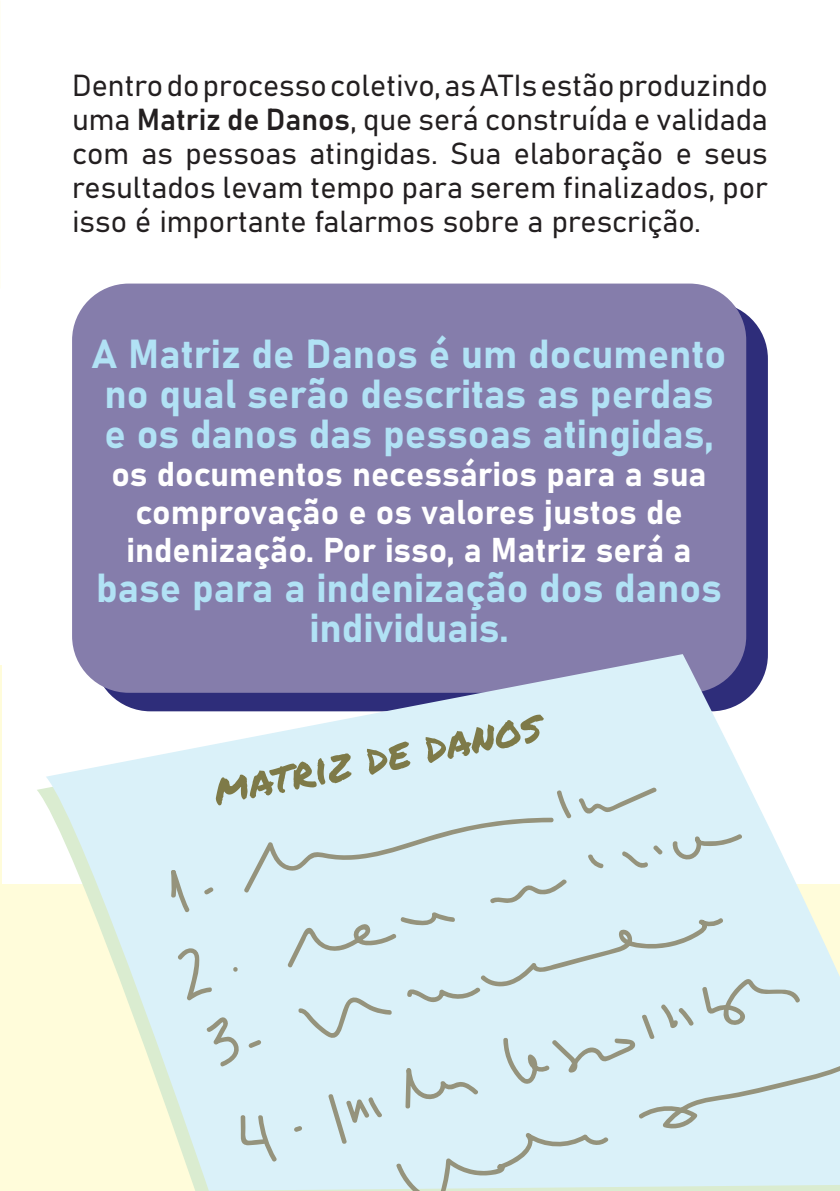
<style>
.page{position:relative;width:840px;height:1191px;background:#fff}
.page>*{position:absolute;margin:0;border:0;box-sizing:border-box;transform-origin:0 0}
.t1{font:43px "Permanent Marker";color:#7e7a48}
.t2{font:40px/40px "Bahnschrift";color:#b1e2f5;text-align:center}
.t3{font:34px/38px "Bahnschrift";color:#fff;text-align:center}
.t4{font:30px/34px "Bahnschrift";color:#231f20;text-align:justify}
</style>
<div class="page">
<div style="left:1px;top:884px;width:838px;height:307px;background:#fffcda"></div>
<div style="left:94px;top:302px;width:673px;height:409px;background:#2e2d7a;border-radius:57px"></div>
<div style="left:72px;top:283px;width:673px;height:410px;background:#857dab;border-radius:57px"></div>
<hr style="left:0;top:665px;width:2px;height:231px;background:#fffcda">
<svg style="left:46px;top:654px;width:764px;height:536px;fill:#daf1f9"></svg>
<svg style="left:170px;top:868px;width:20px;height:45px"></svg>
<svg style="left:204px;top:887px;width:9px;height:7px"></svg>
<svg style="left:176px;top:948px;width:36px;height:53px;background:#cbdcde"></svg>
<svg style="left:232px;top:967px;width:6px;height:4px"></svg>
<svg style="left:205px;top:1016px;width:36px;height:51px;background:#c9dbdb"></svg>
<svg style="left:248px;top:1039px;width:13px;height:9px"></svg>
<div style="left:243px;top:786px;width:420px;height:118px;background:#daf1f9"></div>
<svg style="left:671px;top:833px;width:72px;height:29px;background:#ccdedf"></svg>
<svg style="left:240px;top:1114px;width:37px;height:49px;background:#c9dadb"></svg>
<svg style="left:286px;top:912px;width:553px;height:279px;background:#d5ebf0"></svg>
<p class="t4" style="left:72px;top:66px;width:697px">Dentro do processo coletivo, as ATIs estão produzindo uma Matriz de Danos, que será construída e validada com as pessoas atingidas. Sua elaboração e seus resultados levam tempo para serem finalizados, por isso é importante falarmos sobre a prescrição.</p>
<p class="t2" style="left:92px;top:331px;width:636px">A Matriz de Danos é um documento no qual serão descritas as perdas e os danos das pessoas atingidas,</p>
<p class="t3" style="left:111px;top:452px;width:596px">os documentos necessários para a sua comprovação e os valores justos de indenização. Por isso, a Matriz será a</p>
<p class="t2" style="left:96px;top:565px;width:627px">base para a indenização dos danos individuais.</p>
<h1 class="t1" style="left:207px;top:757px;width:334px;rotate:-11deg">matriz de danos</h1>
</div>
